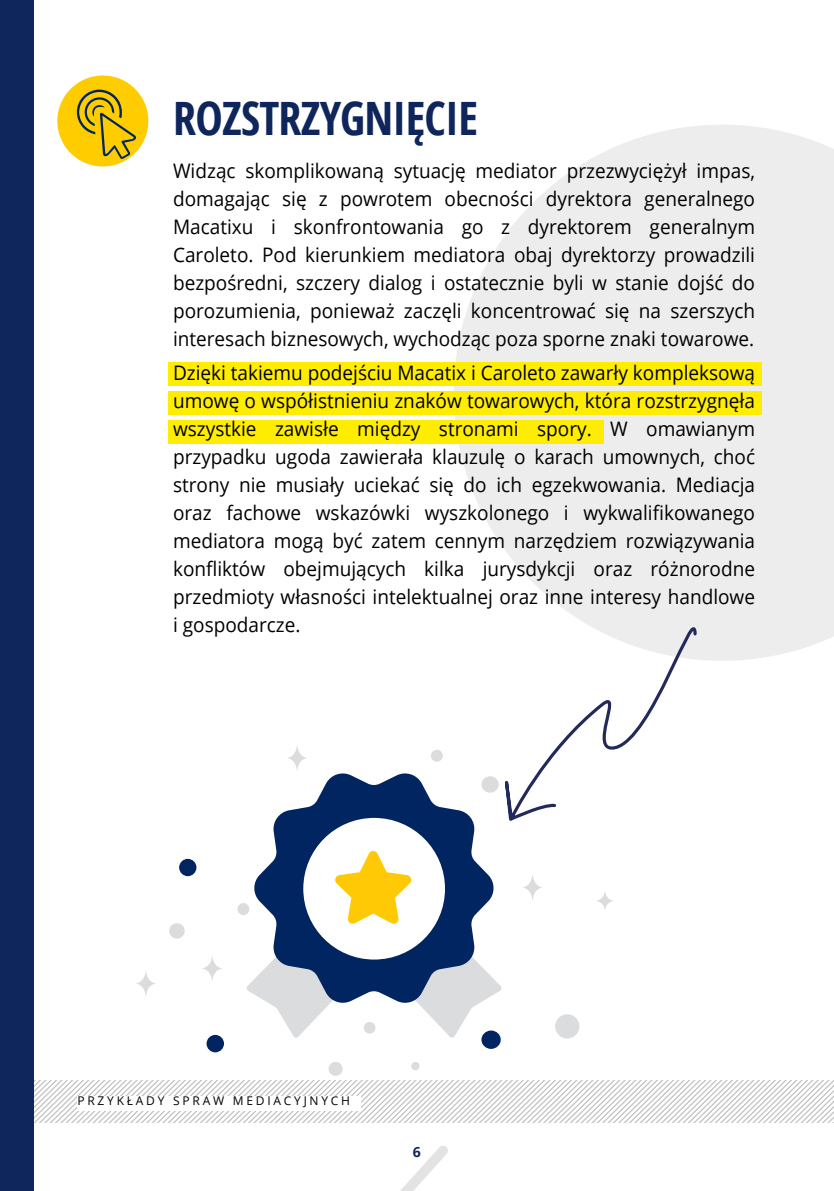
<style>
.page{position:relative;width:834px;height:1191px;background:#fff}
.page>*{position:absolute;margin:0;border:0;box-sizing:border-box;transform-origin:0 0}
.t1{font:700 condensed 46px "Open Sans";letter-spacing:-.015em;color:#0f265c}
.t2{font:20px/28px "Open Sans";color:#000;text-align:justify;scale:.95 1}
.t3{font:700 14px "Open Sans";color:#0f265c}
.t4{font:12px "Open Sans";letter-spacing:.23em;color:#000}
</style>
<div class="page">
<svg style="left:454px;top:125px;width:379px;height:536px;background:#efefee"></svg>
<div style="left:0;top:0;width:34px;height:1191px;background:#0f265c"></div>
<svg style="left:400px;top:1146px;width:48px;height:45px"></svg>
<div style="left:168px;top:362px;width:593px;height:24px;background:#ffed00"></div>
<div style="left:168px;top:391px;width:593px;height:23px;background:#ffed00"></div>
<div style="left:168px;top:420px;width:435px;height:23px;background:#ffed00"></div>
<div style="left:57px;top:75px;width:91px;height:91px;background:#fc0;border-radius:50%"></div>
<svg style="left:77px;top:90px;width:59px;height:69px"></svg>
<svg style="left:424px;top:1009px;width:77px;height:35px"></svg>
<svg style="left:277px;top:1009px;width:47px;height:29px"></svg>
<svg style="left:262px;top:999px;width:224px;height:10px;fill:#dbdcdd"></svg>
<div style="left:206px;top:1035px;width:18px;height:17px;background:#002561;border-radius:50%"></div>
<div style="left:481px;top:1030px;width:19px;height:19px;background:#002561;border-radius:50%"></div>
<div style="left:328px;top:1061px;width:14px;height:14px;background:#dbdcdd;border-radius:50%"></div>
<div style="left:411px;top:1062px;width:8px;height:8px;background:#dbdcdd;border-radius:50%"></div>
<div style="left:364px;top:1022px;width:11px;height:11px;background:#dbdcdd;border-radius:50%"></div>
<div style="left:555px;top:1014px;width:24px;height:24px;background:#dbdcdd;border-radius:50%"></div>
<svg style="left:136px;top:745px;width:478px;height:254px"></svg>
<svg style="left:468px;top:597px;width:230px;height:237px"></svg>
<svg style="left:34px;top:1080px;width:799px;height:43px"></svg>
<div style="left:77px;top:1095px;width:284px;height:15px;background:#fff"></div>
<hr style="left:833px;top:0;width:1px;height:1191px;background:#fc0">
<h1 class="t1" style="left:173px;top:87px;width:306px">ROZSTRZYGNIĘCIE</h1>
<p class="t2" style="left:173px;top:156px;width:614px">Widząc skomplikowaną sytuację mediator przezwyciężył impas, domagając się z powrotem obecności dyrektora generalnego Macatixu i skonfrontowania go z dyrektorem generalnym Caroleto. Pod kierunkiem mediatora obaj dyrektorzy prowadzili bezpośredni, szczery dialog i ostatecznie byli w stanie dojść do porozumienia, ponieważ zaczęli koncentrować się na szerszych interesach biznesowych, wychodząc poza sporne znaki towarowe.</p>
<p class="t2" style="left:173px;top:358px;width:614px">Dzięki takiemu podejściu Macatix i Caroleto zawarły kompleksową umowę o współistnieniu znaków towarowych, która rozstrzygnęła wszystkie zawisłe między stronami spory. W omawianym przypadku ugoda zawierała klauzulę o karach umownych, choć strony nie musiały uciekać się do ich egzekwowania. Mediacja oraz fachowe wskazówki wyszkolonego i wykwalifikowanego mediatora mogą być zatem cennym narzędziem rozwiązywania konfliktów obejmujących kilka jurysdykcji oraz różnorodne przedmioty własności intelektualnej oraz inne interesy handlowe i gospodarcze.</p>
<p class="t4" style="left:77px;top:1092px;width:274px">PRZYKŁADY SPRAW MEDIACYJNYCH</p>
<p class="t3" style="left:413px;top:1142px;width:10px">6</p>
</div>
